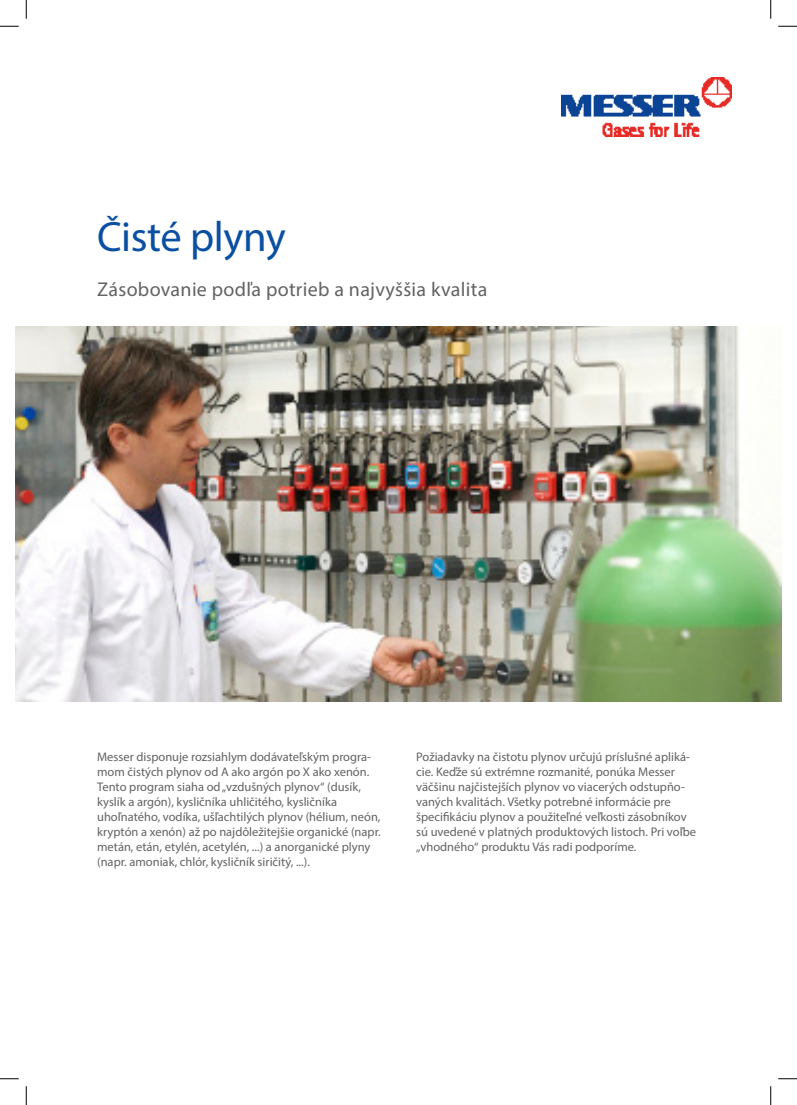
<style>
.page{position:relative;width:797px;height:1105px;background:#fff}
.page>*{position:absolute;margin:0;border:0;box-sizing:border-box;transform-origin:0 0}
.t1{font:42.5px "Myriad Pro";letter-spacing:-.01em;color:#0a4fa2}
.S2{font:20px "Myriad Pro";letter-spacing:.015em;color:#636366}
.T1{font:12.5px/15px "Myriad Pro";color:#636366}
</style>
<div class="page">
<img style="left:16px;top:326px;width:765px;height:375px">
<img style="left:561px;top:78px;width:170px;height:58px">
<svg style="left:0;top:25px;width:19px;height:2px"></svg>
<svg style="left:778px;top:25px;width:19px;height:2px"></svg>
<svg style="left:0;top:1078px;width:19px;height:1px"></svg>
<svg style="left:778px;top:1078px;width:19px;height:1px"></svg>
<svg style="left:25px;top:0;width:2px;height:19px"></svg>
<svg style="left:25px;top:1086px;width:2px;height:19px"></svg>
<svg style="left:770px;top:0;width:1px;height:19px"></svg>
<svg style="left:770px;top:1086px;width:1px;height:19px"></svg>
<h1 class="t1" style="left:97px;top:211px;width:190px">Čisté plyny</h1>
<p class="S2" style="left:97px;top:277px;width:392px">Zásobovanie podľa potrieb a najvyššia kvalita</p>
<p class="T1" style="left:97px;top:749px;width:285px">Messer disponuje rozsiahlym dodávateľským progra&shy;mom čistých plynov od A ako argón po X ako xenón.<br>Tento program siaha od „vzdušných plynov“ (dusík, kyslík a argón), kysličníka uhličitého, kysličníka uhoľnatého, vodíka, ušľachtilých plynov (hélium, neón, kryptón a xenón) až po najdôležitejšie organické (napr. metán, etán, etylén, acetylén, ...) a anorganické plyny (napr. amoniak, chlór, kysličník siričitý, ...).</p>
<p class="T1" style="left:416px;top:749px;width:281px">Požiadavky na čistotu plynov určujú príslušné apliká&shy;cie. Keďže sú extrémne rozmanité, ponúka Messer väčšinu najčistejších plynov vo viacerých odstupňo&shy;vaných kvalitách. Všetky potrebné informácie pre špecifikáciu plynov a použiteľné veľkosti zásobníkov sú uvedené v platných produktových listoch. Pri voľbe „vhodného“ produktu Vás radi podporíme.</p>
</div>
